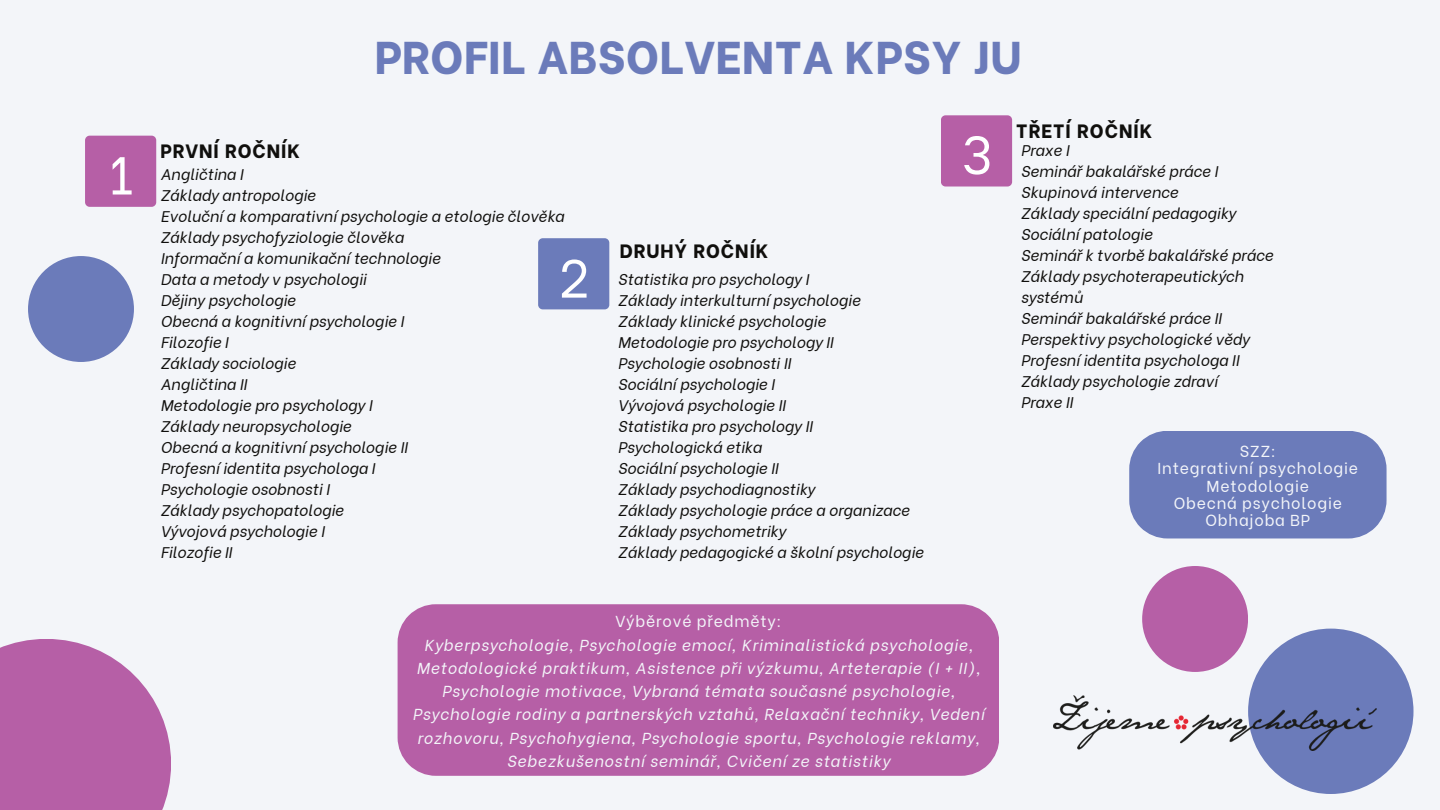
<style>
.page{position:relative;width:1440px;height:810px;background:#f3f5f9}
.page>*{position:absolute;margin:0;border:0;box-sizing:border-box;transform-origin:0 0}
.t1{font:53.3px "Be Vietnam";color:#fff}
.t2{font:800 45.8px "Be Vietnam";letter-spacing:.01em;color:#6b7bba}
.t3{font:800 19.2px "Be Vietnam";letter-spacing:.05em;color:#100f0d}
.t4{font:italic 15.8px/23.2px "Be Vietnam";letter-spacing:.05em;color:#f3f5f9;text-align:center}
.t5{font:15.8px "Be Vietnam";letter-spacing:.05em;color:#f3f5f9}
.t6{font:italic 15.4px/21px "Be Vietnam";color:#100f0d}
</style>
<div class="page">
<div style="left:0;top:639px;width:171px;height:171px;background:#b65fa6"></div>
<div style="left:28px;top:256px;width:106px;height:106px;background:#6b7bba;border-radius:50%"></div>
<div style="left:1248px;top:629px;width:166px;height:165px;background:#6b7bba;border-radius:50%"></div>
<div style="left:85px;top:136px;width:71px;height:71px;background:#b65fa6;border-radius:5px"></div>
<div style="left:538px;top:238px;width:71px;height:71px;background:#6b7bba;border-radius:5px"></div>
<div style="left:941px;top:115px;width:71px;height:72px;background:#b65fa6;border-radius:5px"></div>
<div style="left:1129px;top:431px;width:258px;height:107px;background:#6b7bba"></div>
<div style="left:1142px;top:566px;width:106px;height:106px;background:#b65fa6;border-radius:50%"></div>
<div style="left:398px;top:604px;width:601px;height:172px;background:#b65fa6"></div>
<img style="left:1054px;top:695px;width:322px;height:56px">
<p class="t1" style="left:108px;top:131px;width:28px">1</p>
<p class="t2" style="left:375px;top:19px;width:649px">PROFIL ABSOLVENTA KPSY JU</p>
<p class="t3" style="left:160px;top:135px;width:141px">PRVNÍ ROČNÍK</p>
<p class="t6" style="left:160px;top:162px;width:84px">Angličtina I</p>
<p class="t6" style="left:160px;top:183px;width:157px">Základy antropologie</p>
<p class="t6" style="left:160px;top:204px;width:405px">Evoluční a komparativní psychologie a etologie člověka</p>
<p class="t6" style="left:160px;top:225px;width:245px">Základy psychofyziologie člověka</p>
<p class="t6" style="left:160px;top:246px;width:282px">Informační a komunikační technologie</p>
<p class="t6" style="left:160px;top:267px;width:207px">Data a metody v psychologii</p>
<p class="t6" style="left:160px;top:288px;width:137px">Dějiny psychologie</p>
<p class="t6" style="left:160px;top:309px;width:245px">Obecná a kognitivní psychologie I</p>
<p class="t6" style="left:160px;top:330px;width:69px">Filozofie I</p>
<p class="t6" style="left:160px;top:351px;width:137px">Základy sociologie</p>
<p class="t6" style="left:160px;top:372px;width:88px">Angličtina II</p>
<p class="t6" style="left:160px;top:393px;width:213px">Metodologie pro psychology I</p>
<p class="t6" style="left:160px;top:414px;width:192px">Základy neuropsychologie</p>
<p class="t6" style="left:160px;top:435px;width:249px">Obecná a kognitivní psychologie II</p>
<p class="t6" style="left:160px;top:456px;width:216px">Profesní identita psychologa I</p>
<p class="t6" style="left:160px;top:477px;width:171px">Psychologie osobnosti I</p>
<p class="t6" style="left:160px;top:498px;width:185px">Základy psychopatologie</p>
<p class="t6" style="left:160px;top:519px;width:165px">Vývojová psychologie I</p>
<p class="t6" style="left:160px;top:540px;width:73px">Filozofie II</p>
<p class="t1" style="left:558px;top:234px;width:33px">2</p>
<p class="t3" style="left:620px;top:235px;width:150px">DRUHÝ ROČNÍK</p>
<p class="t6" style="left:618px;top:267px;width:192px">Statistika pro psychology I</p>
<p class="t6" style="left:618px;top:288px;width:244px">Základy interkulturní psychologie</p>
<p class="t6" style="left:618px;top:309px;width:209px">Základy klinické psychologie</p>
<p class="t6" style="left:618px;top:330px;width:217px">Metodologie pro psychology II</p>
<p class="t6" style="left:618px;top:351px;width:174px">Psychologie osobnosti II</p>
<p class="t6" style="left:618px;top:372px;width:158px">Sociální psychologie I</p>
<p class="t6" style="left:618px;top:393px;width:169px">Vývojová psychologie II</p>
<p class="t6" style="left:618px;top:414px;width:196px">Statistika pro psychology II</p>
<p class="t6" style="left:618px;top:435px;width:145px">Psychologická etika</p>
<p class="t6" style="left:618px;top:456px;width:162px">Sociální psychologie II</p>
<p class="t6" style="left:618px;top:477px;width:198px">Základy psychodiagnostiky</p>
<p class="t6" style="left:618px;top:498px;width:293px">Základy psychologie práce a organizace</p>
<p class="t6" style="left:618px;top:519px;width:169px">Základy psychometriky</p>
<p class="t6" style="left:618px;top:540px;width:307px">Základy pedagogické a školní psychologie</p>
<p class="t1" style="left:961px;top:110px;width:33px">3</p>
<p class="t5" style="left:615px;top:609px;width:167px">Výběrové předměty:</p>
<p class="t4" style="left:413px;top:632px;width:573px">Kyberpsychologie, Psychologie emocí, Kriminalistická psychologie, Metodologické praktikum, Asistence při výzkumu, Arteterapie (I + II), Psychologie motivace, Vybraná témata současné psychologie, Psychologie rodiny a partnerských vztahů, Relaxační techniky, Vedení rozhovoru, Psychohygiena, Psychologie sportu, Psychologie reklamy, Sebezkušenostní seminář, Cvičení ze statistiky</p>
<p class="t3" style="left:1016px;top:115px;width:138px">TŘETÍ ROČNÍK</p>
<p class="t6" style="left:1021px;top:138px;width:50px">Praxe I</p>
<p class="t6" style="left:1021px;top:159px;width:199px">Seminář bakalářské práce I</p>
<p class="t6" style="left:1021px;top:180px;width:159px">Skupinová intervence</p>
<p class="t6" style="left:1021px;top:201px;width:217px">Základy speciální pedagogiky</p>
<p class="t6" style="left:1021px;top:222px;width:133px">Sociální patologie</p>
<p class="t6" style="left:1021px;top:243px;width:254px">Seminář k tvorbě bakalářské práce</p>
<p class="t6" style="left:1021px;top:264px;width:224px">Základy psychoterapeutických systémů</p>
<p class="t6" style="left:1021px;top:306px;width:202px">Seminář bakalářské práce II</p>
<p class="t6" style="left:1021px;top:327px;width:230px">Perspektivy psychologické vědy</p>
<p class="t6" style="left:1021px;top:348px;width:220px">Profesní identita psychologa II</p>
<p class="t6" style="left:1021px;top:369px;width:198px">Základy psychologie zdraví</p>
<p class="t6" style="left:1021px;top:390px;width:54px">Praxe II</p>
<p class="t5" style="left:1240px;top:438px;width:37px">SZZ:</p>
<p class="t5" style="left:1158px;top:455px;width:202px">Integrativní psychologie</p>
<p class="t5" style="left:1207px;top:473px;width:104px">Metodologie</p>
<p class="t5" style="left:1174px;top:490px;width:170px">Obecná psychologie</p>
<p class="t5" style="left:1206px;top:507px;width:106px">Obhajoba BP</p>
</div>
